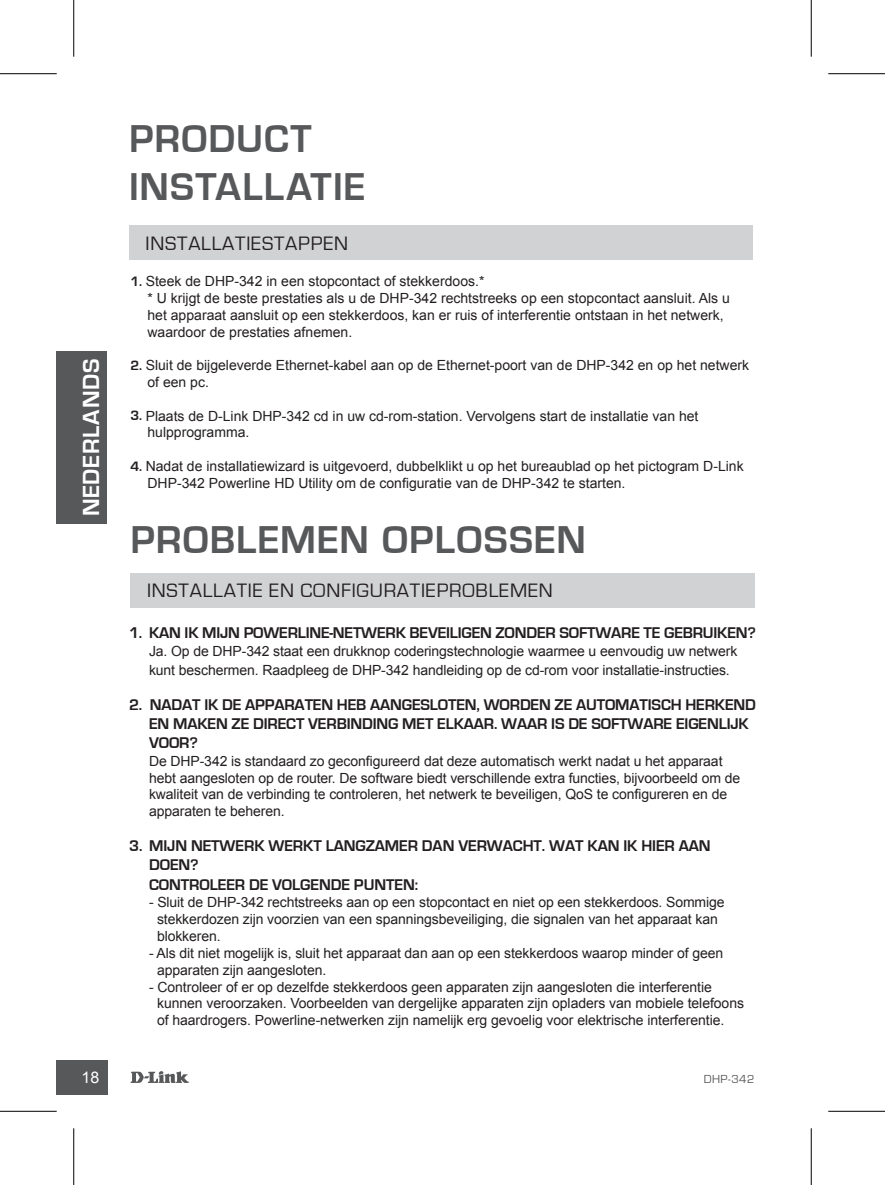
<style>
.page{position:relative;width:885px;height:1185px;background:#fff}
.page>*{position:absolute;margin:0;border:0;box-sizing:border-box;transform-origin:0 0}
.t1{font:700 40px/48px "Eurostile";letter-spacing:.025em;color:#57585a}
.t2{font:700 24px "Eurostile";letter-spacing:.03em;color:#fff}
.t3{font:20px "Eurostile";letter-spacing:.04em;color:#231f20}
.t4{font:700 16px "Eurostile";letter-spacing:-.01em;color:#231f20}
.t5{font:16px "Arial";color:#fff}
.t6{font:14px/16.8px "Arial";letter-spacing:-.005em;color:#231f20}
.t7{font:12px "Eurostile";letter-spacing:.04em;color:#57585a}
.s1{font-family:"Eurostile";font-weight:700}
</style>
<div class="page">
<svg style="left:130px;top:1071px;width:59px;height:12px"></svg>
<div style="left:57px;top:1060px;width:51px;height:34px;background:#57585a"></div>
<div style="left:57px;top:351px;width:50px;height:173px;background:#57585a"></div>
<div style="left:130px;top:225px;width:623px;height:34px;background:#d1d2d4"></div>
<div style="left:130px;top:573px;width:624px;height:34px;background:#d1d2d4"></div>
<hr style="left:0;top:73px;width:57px;height:1px;background:#000">
<hr style="left:828px;top:73px;width:56px;height:1px;background:#000">
<hr style="left:0;top:1111px;width:57px;height:1px;background:#000">
<hr style="left:828px;top:1111px;width:56px;height:1px;background:#000">
<hr style="left:73px;top:0;width:1px;height:57px;background:#000">
<hr style="left:73px;top:1128px;width:1px;height:57px;background:#000">
<hr style="left:810px;top:0;width:1px;height:57px;background:#000">
<hr style="left:810px;top:1128px;width:1px;height:57px;background:#000">
<h2 class="t2" style="left:78px;top:516px;width:159px;rotate:-90deg">NEDERLANDS</h2>
<h1 class="t1" style="left:129px;top:115px;width:238px">PRODUCT<br>INSTALLATIE</h1>
<h3 class="t3" style="left:146px;top:232px;width:190px">IN STALLATIESTAPPEN</h3>
<p class="t6" style="left:147px;top:273px;width:584px;text-indent:-17px"><span class="s1">1.</span> Steek de DHP-342 in een stopcontact of stekkerdoos.*<br>* U krijgt de beste prestaties als u de DHP-342 rechtstreeks op een stopcontact aansluit. Als u het apparaat aansluit op een stekkerdoos, kan er ruis of interferentie ontstaan in het netwerk, waardoor de prestaties afnemen.</p>
<p class="t6" style="left:147px;top:357px;width:603px;text-indent:-17px"><span class="s1">2.</span> Sluit de bijgeleverde Ethernet-kabel aan op de Ethernet-poort van de DHP-342 en op het netwerk of een pc.</p>
<p class="t6" style="left:147px;top:407px;width:552px;text-indent:-17px"><span class="s1">3.</span> Plaats de D-Link DHP-342 cd in uw cd-rom-station. Vervolgens start de installatie van het hulpprogramma.</p>
<p class="t6" style="left:147px;top:458px;width:597px;text-indent:-17px"><span class="s1">4.</span> Nadat de installatiewizard is uitgevoerd, dubbelklikt u op het bureaublad op het pictogram D-Link<br>DHP-342 Powerline HD Utility om de configuratie van de DHP-342 te starten.</p>
<h1 class="t1" style="left:130px;top:516px;width:457px">PROBLEMEN OPLOSSEN</h1>
<h3 class="t3" style="left:147px;top:580px;width:168px">IN STALLATIE EN CON</h3>
<h3 class="t3" style="left:341px;top:580px;width:200px">FIGURATIEPROBLEMEN</h3>
<p class="t4" style="left:129px;top:624px;width:178px">1. KAN IK MIJN POWERLINE</p>
<p class="t4" style="left:329px;top:624px;width:117px">-NETWERK BEVEILIGEN</p>
<p class="t4" style="left:495px;top:624px;width:11px">ZONDE</p>
<p class="t4" style="left:545px;top:624px;width:24px">R SOFT</p>
<p class="t4" style="left:595px;top:624px;width:117px">WARE TE GEBRUIKEN</p>
<p class="t4" style="left:747px;top:624px;width:10px">?</p>
<p class="t6" style="left:149px;top:643px;width:589px;line-height:18.2px">Ja. Op de DHP-342 staat een drukknop coderingstechnologie waarmee u eenvoudig uw netwerk kunt beschermen. Raadpleeg de DHP-342 handleiding op de cd-rom voor installatie-instructies.</p>
<p class="t4" style="left:129px;top:696px;width:44px">2. NADAT</p>
<p class="t4" style="left:204px;top:696px;width:52px">IKDEAPPA</p>
<p class="t4" style="left:284px;top:696px;width:21px">RATEN</p>
<p class="t4" style="left:337px;top:696px;width:11px">HEB</p>
<p class="t4" style="left:370px;top:696px;width:11px">AANGESLOTEN</p>
<p class="t4" style="left:476px;top:696px;width:55px">, WORDEN</p>
<p class="t4" style="left:554px;top:696px;width:33px">ZE AUTO</p>
<p class="t4" style="left:615px;top:696px;width:24px">MATISCH</p>
<p class="t4" style="left:685px;top:696px;width:41px">HERKEND</p>
<p class="t4" style="left:149px;top:715px;width:50px">EN MAKEN</p>
<p class="t4" style="left:231px;top:715px;width:56px">ZE DIRECT</p>
<p class="t4" style="left:308px;top:715px;width:39px">VERBINDING</p>
<p class="t4" style="left:402px;top:715px;width:46px">MET ELKAA</p>
<p class="t4" style="left:484px;top:715px;width:31px">R. WAA</p>
<p class="t4" style="left:537px;top:715px;width:65px">R ISDESOFT</p>
<p class="t4" style="left:627px;top:715px;width:57px">WARE EIGENLI</p>
<p class="t4" style="left:730px;top:715px;width:19px">JK</p>
<p class="t4" style="left:149px;top:734px;width:50px">VOOR?</p>
<p class="t6" style="left:149px;top:753px;width:592px">De DHP-342 is standaard zo geconfigureerd dat deze automatisch werkt nadat u het apparaat hebt aangesloten op de router. De software biedt verschillende extra functies, bijvoorbeeld om de kwaliteit van de verbinding te controleren, het netwerk te beveiligen, QoS te configureren en de apparaten te beheren.</p>
<p class="t4" style="left:129px;top:837px;width:208px">3. MIJN NETWERK WERKT LANGZA</p>
<p class="t4" style="left:385px;top:837px;width:49px">MER DAN</p>
<p class="t4" style="left:458px;top:837px;width:56px">VERWACHT</p>
<p class="t4" style="left:542px;top:837px;width:20px">. WAT</p>
<p class="t4" style="left:587px;top:837px;width:12px">KAN</p>
<p class="t4" style="left:623px;top:837px;width:67px">IKHIER AAN</p>
<p class="t4" style="left:149px;top:856px;width:11px">DOEN</p>
<p class="t4" style="left:190px;top:856px;width:10px">?</p>
<p class="t4" style="left:149px;top:876px;width:21px">CONT</p>
<p class="t4" style="left:189px;top:876px;width:20px">ROLEE</p>
<p class="t4" style="left:235px;top:876px;width:58px">R DE VOLGENDE</p>
<p class="t4" style="left:354px;top:876px;width:11px">PUNTEN</p>
<p class="t4" style="left:414px;top:876px;width:5px">:</p>
<p class="t6" style="left:157px;top:894px;width:569px;text-indent:-8px">- Sluit de DHP-342 rechtstreeks aan op een stopcontact en niet op een stekkerdoos. Sommige stekkerdozen zijn voorzien van een spanningsbeveiliging, die signalen van het apparaat kan blokkeren.</p>
<p class="t6" style="left:157px;top:945px;width:567px;text-indent:-8px">- Als dit niet mogelijk is, sluit het apparaat dan aan op een stekkerdoos waarop minder of geen apparaten zijn aangesloten.</p>
<p class="t6" style="left:157px;top:978px;width:588px;text-indent:-8px">- Controleer of er op dezelfde stekkerdoos geen apparaten zijn aangesloten die interferentie kunnen veroorzaken. Voorbeelden van dergelijke apparaten zijn opladers van mobiele telefoons of haardrogers. Powerline-netwerken zijn namelijk erg gevoelig voor elektrische interferentie.</p>
<p class="t5" style="left:82px;top:1066px;width:19px">18</p>
<p class="t7" style="left:703px;top:1072px;width:52px">DHP-342</p>
</div>
